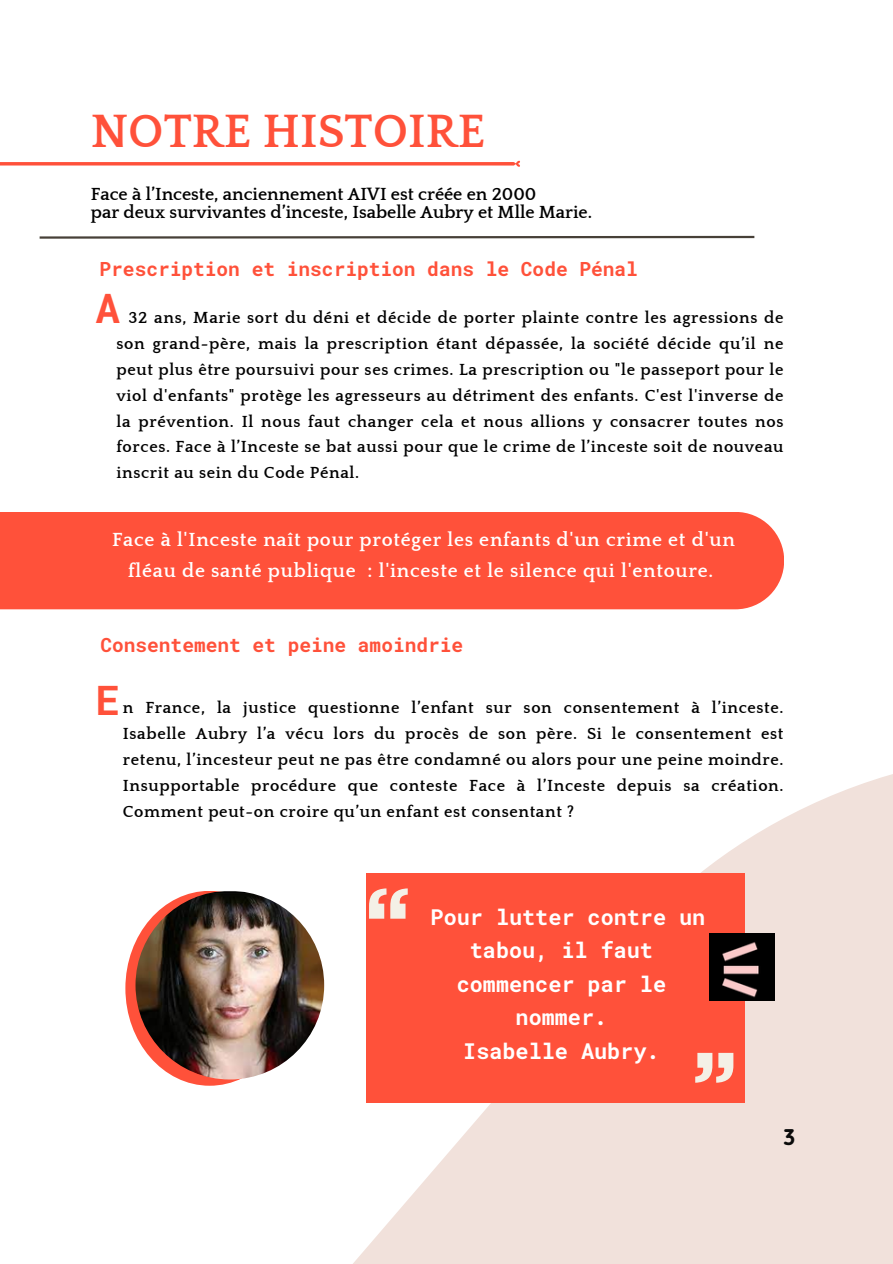
<style>
.page{position:relative;width:893px;height:1264px;background:#fff}
.page>*{position:absolute;margin:0;border:0;box-sizing:border-box;transform-origin:0 0}
.t1{font:700 48px "Quattrocento";color:#ff513a}
.t2{font:700 40.5px "Roboto Mono";color:#ff513a}
.t3{font:700 22.5px "Blogger Sans";color:#0b0b0b}
.t4{font:700 21.75px "Roboto Mono";color:#fff}
.t5{font:700 19.5px/31.5px "Quattrocento";letter-spacing:.04em;color:#fff;text-align:center}
.t6{font:700 19.5px "Roboto Mono";color:#ff513a}
.t7{font:700 18px/18px "Quattrocento";color:#000}
.t8{font:700 16.5px/25.8px "Quattrocento";letter-spacing:.04em;color:#000;text-align:justify}
</style>
<div class="page">
<svg style="left:125px;top:774px;width:767px;height:489px"></svg>
<svg style="left:39px;top:235px;width:716px;height:4px"></svg>
<div style="left:366px;top:873px;width:378px;height:230px;background:#ff513a"></div>
<svg style="left:369px;top:888px;width:38px;height:30px"></svg>
<svg style="left:695px;top:1052px;width:38px;height:30px"></svg>
<div style="left:125px;top:890px;width:169px;height:195px;background:#ff513a;border-radius:50%"></div>
<img style="left:135px;top:890px;width:189px;height:189px;border-radius:50%">
<div style="left:0;top:512px;width:784px;height:97px;background:#ff513a"></div>
<img style="left:709px;top:933px;width:65px;height:67px">
<svg style="left:0;top:160px;width:520px;height:7px"></svg>
<h1 class="t1" style="left:91px;top:107px;width:396px">NOTRE HISTOIRE</h1>
<p class="t7" style="left:91px;top:185px;width:503px">Face à l’Inceste, anciennement AIVI est créée en 2000<br>par deux survivantes d’inceste, Isabelle Aubry et Mlle Marie.</p>
<p class="t6" style="left:99px;top:256px;width:540px">Prescription et inscription dans le Code Pénal</p>
<p class="t2" style="left:96px;top:280px;width:26px">A</p>
<h3 class="t8" style="left:116px;top:305px;width:668px;text-indent:12px">32 ans, Marie sort du déni et décide de porter plainte contre les agressions de son grand-père, mais la prescription étant dépassée, la société décide qu’il ne peut plus être poursuivi pour ses crimes. La prescription ou "le passeport pour le viol d'enfants" protège les agresseurs au détriment des enfants. C'est l'inverse de la prévention. Il nous faut changer cela et nous allions y consacrer toutes nos forces. Face à l’Inceste se bat aussi pour que le crime de l’inceste soit de nouveau inscrit au sein du Code Pénal.</h3>
<h3 class="t5" style="left:112px;top:524px;width:624px">Face à l'Inceste naît pour protéger les enfants d'un crime et d'un fléau de santé publique : l'inceste et le silence qui l'entoure.</h3>
<p class="t6" style="left:100px;top:632px;width:364px">Consentement et peine amoindrie</p>
<p class="t2" style="left:96px;top:672px;width:26px">E</p>
<p class="t8" style="left:123px;top:695px;width:662px">n France, la justice questionne l’enfant sur son consentement à l’inceste.<br>Isabelle Aubry l’a vécu lors du procès de son père. Si le consentement est retenu, l’incesteur peut ne pas être condamné ou alors pour une peine moindre.<br>Insupportable procédure que conteste Face à l’Inceste depuis sa création.<br>Comment peut-on croire qu’un enfant est consentant ?</p>
<p class="t4" style="left:430px;top:901px;width:276px">Pour lutter contre un</p>
<p class="t4" style="left:470px;top:935px;width:185px">tabou, il faut</p>
<p class="t4" style="left:456px;top:968px;width:211px">commencer par le</p>
<p class="t4" style="left:515px;top:1002px;width:93px">nommer.</p>
<p class="t4" style="left:463px;top:1036px;width:198px">Isabelle Aubry.</p>
<h2 class="t3" style="left:783px;top:1128px;width:14px">3</h2>
</div>
